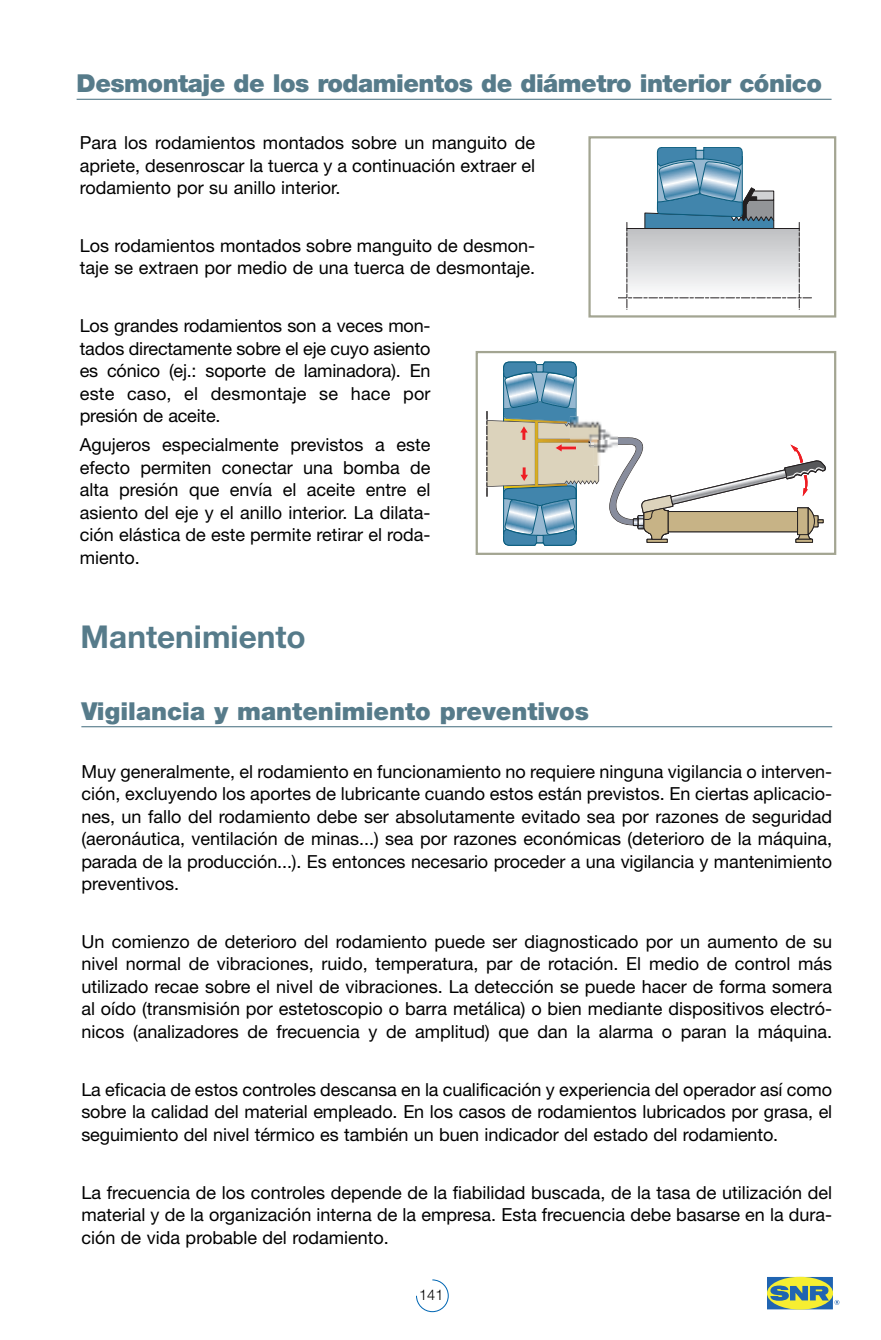
<style>
.page{position:relative;width:881px;height:1340px;background:#fff}
.page>*{position:absolute;margin:0;border:0;box-sizing:border-box;transform-origin:0 0}
.t1{font:700 31.5px "Helvetica Neue";color:#567b8a}
.t2{font:900 24.75px "Helvetica Neue";letter-spacing:-.02em;color:#567b8a}
.t3{font:900 24.75px "Helvetica Neue";color:#567b8a}
.t4{font:18px/22.5px "Helvetica Neue";color:#000;text-align:justify}
.t5{font:300 14.62px "Helvetica Neue";color:#000}
</style>
<div class="page">
<hr style="left:77px;top:99px;width:754px;height:1px;background:#567b8a">
<hr style="left:81px;top:726px;width:750px;height:1px;background:#567b8a">
<svg style="left:416px;top:1279px;width:32px;height:33px"></svg>
<svg style="left:768px;top:1278px;width:63px;height:29px"></svg>
<div style="left:766px;top:1276px;width:67px;height:33px;border:1px solid #fff"></div>
<div style="left:766px;top:1276px;width:66px;height:33px;background:#f6ee31;border-radius:50%"></div>
<svg style="left:770px;top:1285px;width:58px;height:15px"></svg>
<svg style="left:834px;top:1300px;width:5px;height:4px"></svg>
<svg style="left:618px;top:147px;width:194px;height:163px"></svg>
<div style="left:588px;top:136px;width:248px;height:181px;border:2px solid #a3a592"></div>
<img style="left:599px;top:422px;width:18px;height:19px">
<img style="left:599px;top:441px;width:8px;height:25px">
<svg style="left:607px;top:437px;width:218px;height:103px"></svg>
<svg style="left:486px;top:362px;width:113px;height:183px"></svg>
<div style="left:475px;top:351px;width:361px;height:204px;border:2px solid #a3a592"></div>
<h2 class="t2" style="left:77px;top:75px;width:746px">Desmontaje de los rodamientos de diámetro interior cónico</h2>
<p class="t4" style="left:80px;top:133px;width:456px">Para los rodamientos montados sobre un manguito de apriete, desenroscar la tuerca y a continuación extraer el rodamiento por su anillo interior.</p>
<p class="t4" style="left:80px;top:236px;width:456px">Los rodamientos montados sobre manguito de desmon&shy;taje se extraen por medio de una tuerca de desmontaje.</p>
<p class="t4" style="left:80px;top:316px;width:352px">Los grandes rodamientos son a veces mon&shy;tados directamente sobre el eje cuyo asiento es cónico (ej.: soporte de laminadora). En este caso, el desmontaje se hace por presión de aceite.</p>
<p class="t4" style="left:80px;top:435px;width:352px">Agujeros especialmente previstos a este efecto permiten conectar una bomba de alta presión que envía el aceite entre el asiento del eje y el anillo interior. La dilata&shy;ción elástica de este permite retirar el roda&shy;miento.</p>
<h1 class="t1" style="left:81px;top:625px;width:227px">Mantenimiento</h1>
<h2 class="t3" style="left:81px;top:702px;width:509px">Vigilancia y mantenimiento preventivos</h2>
<p class="t4" style="left:81px;top:761px;width:752px">Muy generalmente, el rodamiento en funcionamiento no requiere ninguna vigilancia o interven&shy;ción, excluyendo los aportes de lubricante cuando estos están previstos. En ciertas aplicacio&shy;nes, un fallo del rodamiento debe ser absolutamente evitado sea por razones de seguridad (aeronáutica, ventilación de minas...) sea por razones económicas (deterioro de la máquina, parada de la producción...). Es entonces necesario proceder a una vigilancia y mantenimiento preventivos.</p>
<p class="t4" style="left:81px;top:932px;width:752px">Un comienzo de deterioro del rodamiento puede ser diagnosticado por un aumento de su nivel normal de vibraciones, ruido, temperatura, par de rotación. El medio de control más utilizado recae sobre el nivel de vibraciones. La detección se puede hacer de forma somera al oído (transmisión por estetoscopio o barra metálica) o bien mediante dispositivos electró&shy;nicos (analizadores de frecuencia y de amplitud) que dan la alarma o paran la máquina.</p>
<p class="t4" style="left:81px;top:1079px;width:752px">La eficacia de estos controles descansa en la cualificación y experiencia del operador así como sobre la calidad del material empleado. En los casos de rodamientos lubricados por grasa, el seguimiento del nivel térmico es también un buen indicador del estado del rodamiento.</p>
<p class="t4" style="left:81px;top:1182px;width:752px">La frecuencia de los controles depende de la fiabilidad buscada, de la tasa de utilización del material y de la organización interna de la empresa. Esta frecuencia debe basarse en la dura&shy;ción de vida probable del rodamiento.</p>
<p class="t5" style="left:419px;top:1289px;width:26px">141</p>
</div>
